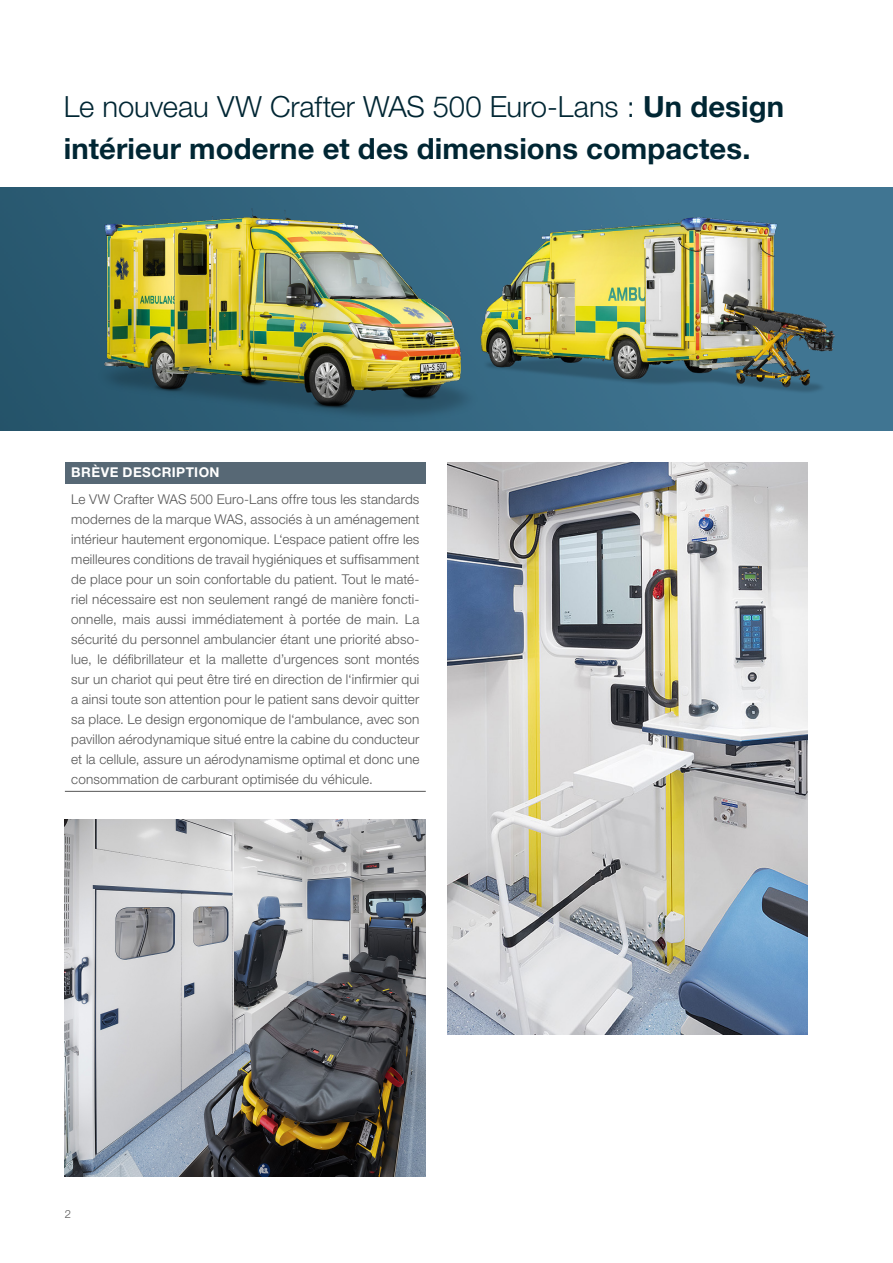
<style>
.page{position:relative;width:893px;height:1263px;background:#fff}
.page>*{position:absolute;margin:0;border:0;box-sizing:border-box;transform-origin:0 0}
.t1{font:700 29.25px/42px "Helvetica Neue LT Pro";letter-spacing:.005em;color:#002633}
.t2{font:300 13.5px/20px "Helvetica Neue LT Pro";letter-spacing:.01em;color:#565656;text-align:justify}
.t3{font:700 13.5px "Helvetica Neue LT Pro";letter-spacing:.03em;color:#fff}
.t4{font:300 11.25px "Helvetica Neue LT Pro";color:#565656}
.s1{font-weight:300}
</style>
<div class="page">
<img style="left:0;top:187px;width:893px;height:244px">
<img style="left:447px;top:462px;width:361px;height:572px">
<img style="left:65px;top:208px;width:427px;height:220px">
<img style="left:472px;top:202px;width:385px;height:204px">
<div style="left:65px;top:462px;width:361px;height:21px;background:#576875"></div>
<hr style="left:65px;top:791px;width:361px;height:1px;background:#565656">
<img style="left:65px;top:819px;width:361px;height:357px">
<h1 class="t1" style="left:64px;top:85px;width:722px"><span class="s1">Le nouveau VW Crafter WAS 500 Euro-Lans :</span> Un design intérieur moderne et des dimensions compactes.</h1>
<p class="t3" style="left:71px;top:464px;width:150px">BRÈVE DESCRIPTION</p>
<p class="t2" style="left:71px;top:489px;width:350px">Le VW Crafter WAS 500 Euro-Lans offre tous les standards modernes de la marque WAS, associés à un aménagement intérieur hautement ergonomique. L‘espace patient offre les meilleures conditions de travail hygiéniques et suffisamment de place pour un soin confortable du patient. Tout le maté&shy;riel nécessaire est non seulement rangé de manière foncti&shy;onnelle, mais aussi immédiatement à portée de main. La sécurité du personnel ambulancier étant une priorité abso&shy;lue, le défibrillateur et la mallette d’urgences sont montés sur un chariot qui peut être tiré en direction de l‘infirmier qui a ainsi toute son attention pour le patient sans devoir quitter sa place. Le design ergonomique de l‘ambulance, avec son pavillon aérodynamique situé entre la cabine du conducteur et la cellule, assure un aérodynamisme optimal et donc une consommation de carburant optimisée du véhicule.</p>
<p class="t4" style="left:65px;top:1207px;width:8px">2</p>
</div>
